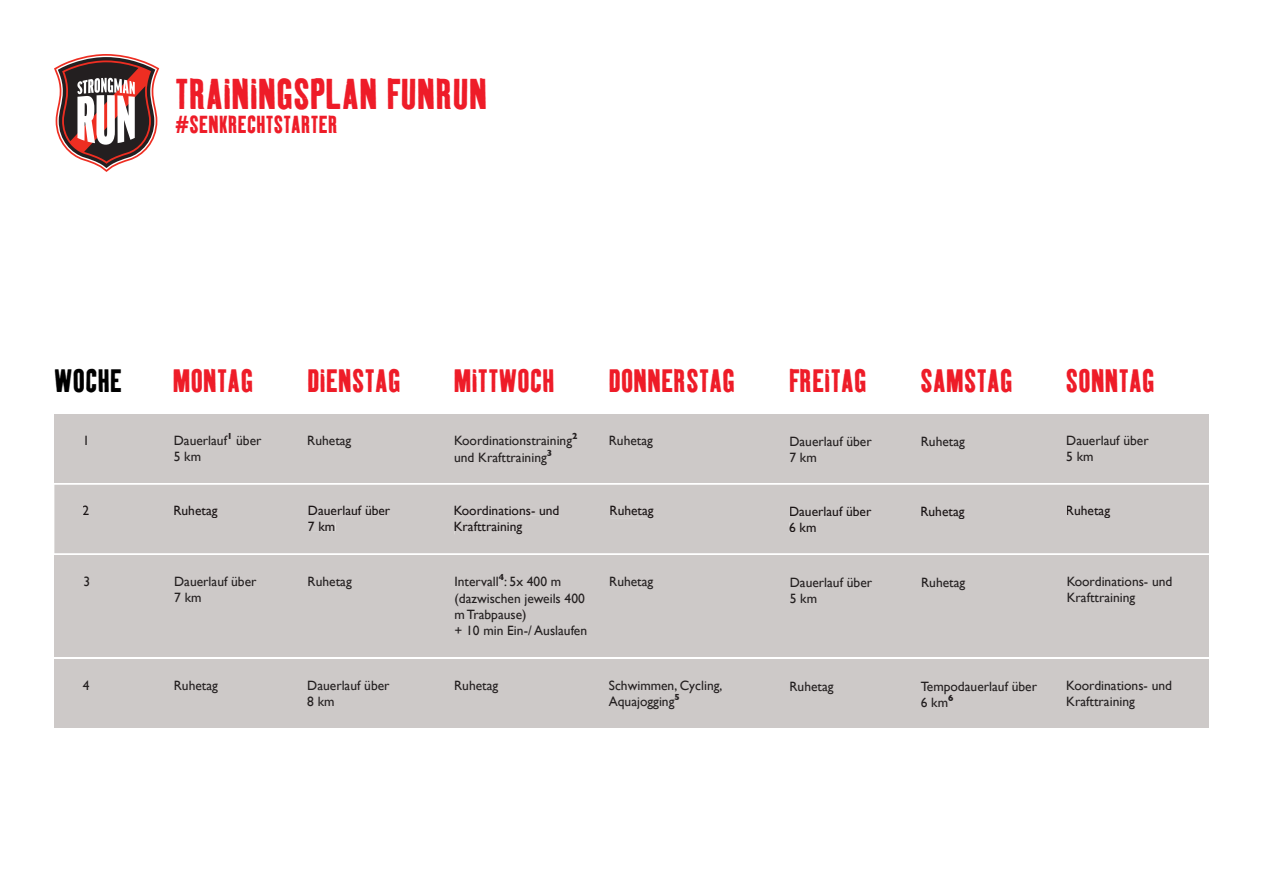
<style>
.page{position:relative;width:1263px;height:893px;background:#fff}
.page>*{position:absolute;margin:0;border:0;box-sizing:border-box;transform-origin:0 0}
.t1{font:42px "Kipp No 1";letter-spacing:.01em;color:#ee1c28}
.t2{font:31.65px "Kipp No 1";letter-spacing:.01em;color:#ee1c28}
.t3{font:31.65px "Kipp No 1";letter-spacing:.01em;color:#000}
.t4{font:24px "Kipp No 1";letter-spacing:.01em;color:#ee1c28}
.t5{font:13.5px/16.2px "Gill Sans";color:#231f20}
.t6{font:13.5px/16.2px "Gill Sans";color:#1a1415}
</style>
<div class="page">
<svg style="left:54px;top:54px;width:105px;height:118px"></svg>
<div style="left:54px;top:659px;width:1155px;height:69px;background:#cdc9c8"></div>
<div style="left:54px;top:555px;width:1154px;height:102px;background:#cdc9c8"></div>
<div style="left:54px;top:414px;width:1155px;height:69px;background:#cdc9c8"></div>
<div style="left:54px;top:485px;width:1155px;height:68px;background:#cdc9c8"></div>
<div style="left:174px;top:506px;width:43px;height:12px;background:#cdc9c8"></div>
<div style="left:83px;top:505px;width:6px;height:10px;background:#cdc9c8"></div>
<div style="left:309px;top:505px;width:81px;height:10px;background:#cdc9c8"></div>
<div style="left:309px;top:522px;width:26px;height:9px;background:#cdc9c8"></div>
<div style="left:455px;top:506px;width:104px;height:9px;background:#cdc9c8"></div>
<div style="left:455px;top:522px;width:67px;height:12px;background:#cdc9c8"></div>
<div style="left:610px;top:506px;width:44px;height:12px;background:#cdc9c8"></div>
<div style="left:790px;top:506px;width:81px;height:10px;background:#cdc9c8"></div>
<div style="left:790px;top:522px;width:26px;height:10px;background:#cdc9c8"></div>
<div style="left:921px;top:506px;width:43px;height:13px;background:#cdc9c8"></div>
<div style="left:1067px;top:506px;width:43px;height:12px;background:#cdc9c8"></div>
<h1 class="t1" style="left:175px;top:69px;width:313px">TRAININGSPLAN FUNRUN</h1>
<h3 class="t4" style="left:175px;top:110px;width:164px">#SENKRECHTSTARTER</h3>
<h2 class="t3" style="left:54px;top:362px;width:69px">WOCHE</h2>
<h2 class="t2" style="left:173px;top:362px;width:82px">MONTAG</h2>
<h2 class="t2" style="left:307px;top:362px;width:95px">DIENSTAG</h2>
<h2 class="t2" style="left:454px;top:362px;width:102px">MITTWOCH</h2>
<h2 class="t2" style="left:609px;top:362px;width:128px">DONNERSTAG</h2>
<h2 class="t2" style="left:789px;top:362px;width:79px">FREITAG</h2>
<h2 class="t2" style="left:920px;top:362px;width:94px">SAMSTAG</h2>
<h2 class="t2" style="left:1066px;top:362px;width:90px">SONNTAG</h2>
<p class="t5" style="left:174px;top:432px;width:89px">Dauerlauf<sup>1</sup> über<br>5 km</p>
<p class="t5" style="left:83px;top:432px;width:8px">1</p>
<p class="t5" style="left:307px;top:432px;width:46px">Ruhetag</p>
<p class="t5" style="left:454px;top:433px;width:125px">Koordinationstraining<sup>2 </sup>und Krafttraining<sup>3</sup></p>
<p class="t5" style="left:609px;top:433px;width:46px">Ruhetag</p>
<p class="t5" style="left:789px;top:433px;width:84px">Dauerlauf über<br>7 km</p>
<p class="t5" style="left:921px;top:433px;width:46px">Ruhetag</p>
<p class="t5" style="left:1066px;top:432px;width:84px">Dauerlauf über<br>5 km</p>
<p class="t6" style="left:83px;top:502px;width:8px">2</p>
<p class="t6" style="left:173px;top:502px;width:46px">Ruhetag</p>
<p class="t6" style="left:308px;top:502px;width:84px">Dauerlauf über<br>7 km</p>
<p class="t6" style="left:454px;top:502px;width:107px">Koordinations- und<br>Krafttraining</p>
<p class="t6" style="left:609px;top:502px;width:46px">Ruhetag</p>
<p class="t6" style="left:789px;top:503px;width:84px">Dauerlauf über<br>6 km</p>
<p class="t6" style="left:920px;top:503px;width:46px">Ruhetag</p>
<p class="t6" style="left:1066px;top:502px;width:46px">Ruhetag</p>
<p class="t5" style="left:83px;top:573px;width:8px">3</p>
<p class="t5" style="left:308px;top:573px;width:46px">Ruhetag</p>
<p class="t5" style="left:454px;top:573px;width:134px">Intervall<sup>4</sup>: 5x 400 m (dazwischen jeweils 400 m Trabpause)<br>+ 10 min Ein-/ Auslaufen</p>
<p class="t5" style="left:609px;top:573px;width:46px">Ruhetag</p>
<p class="t5" style="left:790px;top:574px;width:84px">Dauerlauf über<br>5 km</p>
<p class="t5" style="left:921px;top:574px;width:46px">Ruhetag</p>
<p class="t5" style="left:1067px;top:573px;width:107px">Koordinations- und<br>Krafttraining</p>
<p class="t5" style="left:174px;top:573px;width:84px">Dauerlauf über<br>7 km</p>
<p class="t5" style="left:83px;top:677px;width:8px">4</p>
<p class="t5" style="left:174px;top:677px;width:46px">Ruhetag</p>
<p class="t5" style="left:307px;top:677px;width:84px">Dauerlauf über<br>8 km</p>
<p class="t5" style="left:454px;top:677px;width:46px">Ruhetag</p>
<p class="t5" style="left:609px;top:677px;width:115px">Schwimmen, Cycling,<br>Aquajogging<sup>5</sup></p>
<p class="t5" style="left:789px;top:678px;width:46px">Ruhetag</p>
<p class="t5" style="left:921px;top:678px;width:118px">Tempodauerlauf über<br>6 km<sup>6</sup></p>
<p class="t5" style="left:1066px;top:677px;width:107px">Koordinations- und<br>Krafttraining</p>
</div>
